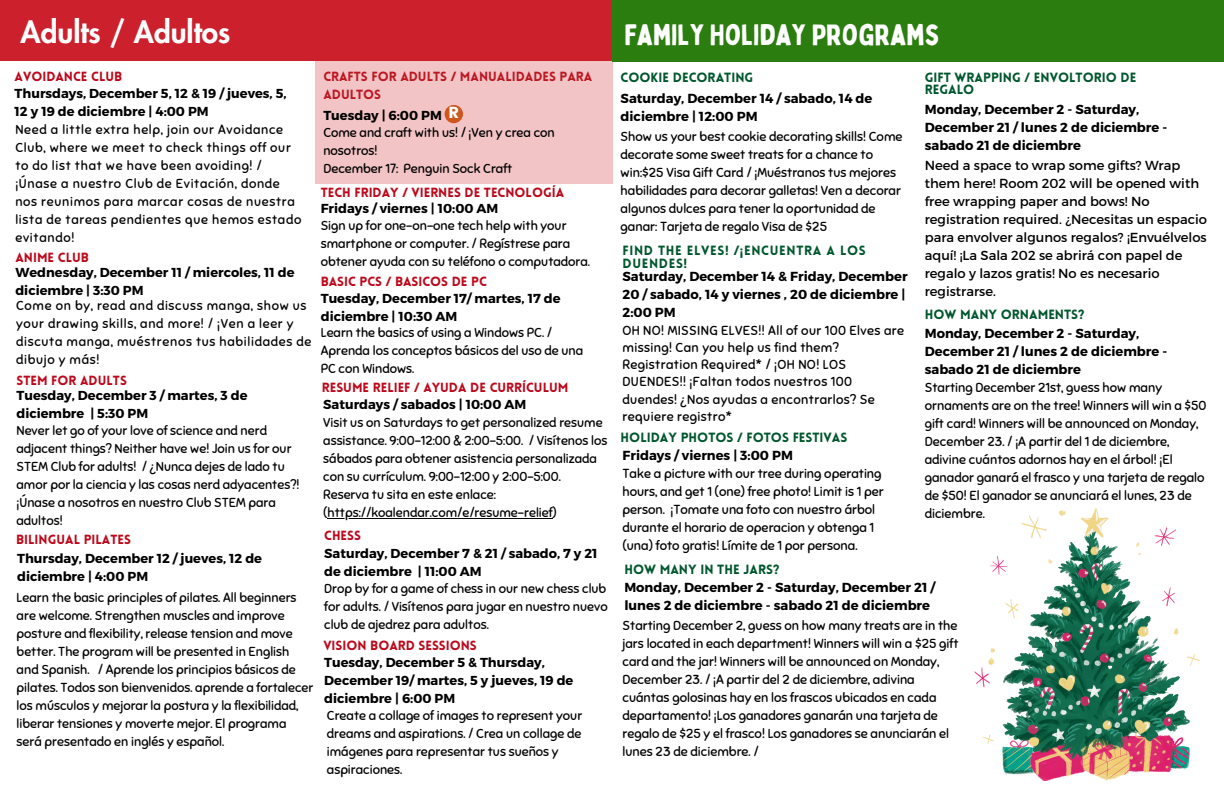
<style>
.page{position:relative;width:1224px;height:792px;background:#fff}
.page>*{position:absolute;margin:0;border:0;box-sizing:border-box;transform-origin:0 0}
.t1{font:800 29.7px "Futura LT Pro";color:#fff}
.t2{font:29px "Bobby Jones";color:#fff}
.t3{font:16px "Poppins";color:#fff}
.t4{font:13.1px/18px "Sniglet";color:#000}
.t5{font:700 13.1px/18px "Montserrat";color:#000}
.t6{font:13.1px/18px "Montserrat";color:#000}
.t7{font:13.1px/17.2px "Sniglet";letter-spacing:.03em;color:#000}
.t8{font:900 13.1px/12.8px "Lovelo";color:#00572d}
.t9{font:900 13.1px/13.5px "Lovelo";letter-spacing:.05em;color:#00572d}
.t10{font:13px/18px "Sniglet";color:#000}
.t11{font:700 13px/18px "Montserrat";color:#000}
.t12{font:13px/18px "Sniglet";letter-spacing:.05em;color:#000}
.t13{font:900 13px "Lovelo";color:#bd081b}
.t14{font:900 13px/18px "Lovelo";color:#bc1823}
</style>
<div class="page">
<div style="left:0;top:0;width:628px;height:61px;background:#cc202d"></div>
<div style="left:316px;top:61px;width:297px;height:123px;background:#f3c4c5"></div>
<div style="left:612px;top:0;width:612px;height:61px;background:#2c7d0f"></div>
<div style="left:445px;top:105px;width:18px;height:18px;background:#cd561e;border-radius:50%"></div>
<hr style="left:328px;top:518px;width:225px;height:1px;background:#000">
<img style="left:974px;top:508px;width:225px;height:272px">
<h4 class="t1" style="left:21px;top:19px;width:211px">Adults / Adultos</h4>
<p class="t2" style="left:624px;top:16px;width:317px">FAMILY HOLIDAY PROGRAMS</p>
<p class="t13" style="left:15px;top:72px;width:109px">AVOIDANCE CLUB</p>
<p class="t11" style="left:15px;top:84px;width:273px">Thursdays, December 5, 12 &amp; 19 / jueves, 5,<br>12 y 19 de diciembre | 4:00 PM</p>
<p class="t12" style="left:15px;top:120px;width:287px">Need a little extra help, join our Avoidance Club, where we meet to check things off our to do list that we have been avoiding! / ¡Únase a nuestro Club de Evitación, donde nos reunimos para marcar cosas de nuestra lista de tareas pendientes que hemos estado evitando!</p>
<h4 class="t11" style="left:15px;top:263px;width:281px">Wednesday, December 11 / miercoles, 11 de diciembre | 3:30 PM</h4>
<p class="t13" style="left:15px;top:252px;width:75px">ANIME CLUB</p>
<p class="t12" style="left:16px;top:297px;width:297px">Come on by, read and discuss manga, show us your drawing skills, and more! / ¡Ven a leer y discuta manga, muéstrenos tus habilidades de dibujo y más!</p>
<h3 class="t13" style="left:16px;top:376px;width:112px">STEM FOR ADULTS</h3>
<h4 class="t11" style="left:16px;top:386px;width:233px">Tuesday, December 3 / martes, 3 de diciembre | 5:30 PM</h4>
<h4 class="t10" style="left:16px;top:422px;width:284px">Never let go of your love of science and nerd adjacent things? Neither have we! Join us for our STEM Club for adults! / ¿Nunca dejes de lado tu amor por la ciencia y las cosas nerd adyacentes?! ¡Únase a nosotros en nuestro Club STEM para adultos!</h4>
<h2 class="t14" style="left:323px;top:69px;width:271px">CRAFTS FOR ADULTS / MANUALIDADES PARA<br>ADULTOS</h2>
<h1 class="t3" style="left:448px;top:103px;width:12px">R</h1>
<h4 class="t11" style="left:323px;top:106px;width:120px">Tuesday | 6:00 PM</h4>
<h4 class="t10" style="left:323px;top:124px;width:233px">Come and craft with us! / ¡Ven y crea con nosotros!</h4>
<h4 class="t10" style="left:323px;top:160px;width:191px">December 17: Penguin Sock Craft</h4>
<p class="t13" style="left:321px;top:187px;width:245px">TECH FRIDAY / VIERNES DE TECNOLOGÍA</p>
<p class="t11" style="left:321px;top:199px;width:179px">Fridays / viernes | 10:00 AM</p>
<p class="t10" style="left:321px;top:217px;width:271px">Sign up for one-on-one tech help with your smartphone or computer. / Regístrese para obtener ayuda con su teléfono o computadora.</p>
<h4 class="t13" style="left:321px;top:276px;width:168px">BASIC PCS / BASICOS DE PC</h4>
<h4 class="t11" style="left:321px;top:289px;width:241px">Tuesday, December 17/ martes, 17 de diciembre | 10:30 AM</h4>
<h4 class="t10" style="left:321px;top:323px;width:264px">Learn the basics of using a Windows PC. /<br>Aprenda los conceptos básicos del uso de una<br>PC con Windows.</h4>
<h4 class="t13" style="left:322px;top:382px;width:248px">RESUME RELIEF / AYUDA DE CURRÍCULUM</h4>
<h4 class="t11" style="left:323px;top:395px;width:205px">Saturdays / sabados | 10:00 AM</h4>
<h4 class="t10" style="left:323px;top:414px;width:286px">Visit us on Saturdays to get personalized resume assistance. 9:00-12:00 &amp; 2:00-5:00. / Visítenos los sábados para obtener asistencia personalizada con su currículum. 9:00-12:00 y 2:00-5:00.<br>Reserva tu sita en este enlace: (https://koalendar.com/e/resume-relief)</h4>
<h4 class="t13" style="left:16px;top:534px;width:116px">BILINGUAL PILATES</h4>
<p class="t11" style="left:17px;top:549px;width:246px">Thursday, December 12 / jueves, 12 de diciembre | 4:00 PM</p>
<p class="t10" style="left:17px;top:589px;width:298px">Learn the basic principles of pilates. All beginners are welcome. Strengthen muscles and improve posture and flexibility, release tension and move better. The program will be presented in English and Spanish. / Aprende los principios básicos de pilates. Todos son bienvenidos. aprende a fortalecer los músculos y mejorar la postura y la flexibilidad, liberar tensiones y moverte mejor. El programa será presentado en inglés y español.</p>
<p class="t13" style="left:324px;top:530px;width:38px">CHESS</p>
<h4 class="t11" style="left:324px;top:544px;width:275px">Saturday, December 7 &amp; 21 / sabado, 7 y 21 de diciembre | 11:00 AM</h4>
<h4 class="t10" style="left:324px;top:580px;width:285px;text-align:justify">Drop by for a game of chess in our new chess club for adults. / Visítenos para jugar en nuestro nuevo club de ajedrez para adultos.</h4>
<h4 class="t13" style="left:323px;top:641px;width:155px">VISION BOARD SESSIONS</h4>
<h4 class="t11" style="left:324px;top:652px;width:251px">Tuesday, December 5 &amp; Thursday,<br>December 19/ martes, 5 y jueves, 19 de diciembre | 6:00 PM</h4>
<p class="t10" style="left:327px;top:706px;width:257px">Create a collage of images to represent your dreams and aspirations. / Crea un collage de imágenes para representar tus sueños y aspiraciones.</p>
<h4 class="t8" style="left:621px;top:73px;width:134px">COOKIE DECORATING</h4>
<h4 class="t5" style="left:621px;top:89px;width:253px">Saturday, December 14 / sabado, 14 de diciembre | 12:00 PM</h4>
<h4 class="t4" style="left:621px;top:128px;width:283px">Show us your best cookie decorating skills! Come decorate some sweet treats for a chance to win:$25 Visa Gift Card / ¡Muéstranos tus mejores habilidades para decorar galletas! Ven a decorar algunos dulces para tener la oportunidad de ganar: Tarjeta de regalo Visa de $25</h4>
<h4 class="t9" style="left:623px;top:245px;width:245px">FIND THE ELVES! /¡ENCUENTRA A LOS<br>DUENDES!</h4>
<p class="t5" style="left:623px;top:267px;width:287px">Saturday, December 14 &amp; Friday, December<br>20 / sabado, 14 y viernes , 20 de diciembre |<br>2:00 PM</p>
<p class="t7" style="left:623px;top:322px;width:283px">OH NO! MISSING ELVES!! All of our 100 Elves are missing! Can you help us find them?<br>Registration Required* / ¡OH NO! LOS DUENDES!! ¡Faltan todos nuestros 100 duendes! ¿Nos ayudas a encontrarlos? Se requiere registro*</p>
<h4 class="t8" style="left:621px;top:432px;width:228px">HOLIDAY PHOTOS / FOTOS FESTIVAS</h4>
<p class="t5" style="left:623px;top:446px;width:172px">Fridays / viernes | 3:00 PM</p>
<p class="t4" style="left:623px;top:464px;width:263px">Take a picture with our tree during operating hours, and get 1 (one) free photo! Limit is 1 per person. ¡Tomate una foto con nuestro árbol durante el horario de operacion y obtenga 1 (una) foto gratis! Límite de 1 por persona.</p>
<h4 class="t8" style="left:925px;top:72px;width:213px">GIFT WRAPPING / ENVOLTORIO DE<br>REGALO</h4>
<p class="t5" style="left:925px;top:100px;width:244px">Monday, December 2 - Saturday,<br>December 21 / lunes 2 de diciembre - sabado 21 de diciembre</p>
<h4 class="t6" style="left:925px;top:156px;width:284px">Need a space to wrap some gifts? Wrap them here! Room 202 will be opened with free wrapping paper and bows! No registration required. ¿Necesitas un espacio para envolver algunos regalos? ¡Envuélvelos aquí! ¡La Sala 202 se abrirá con papel de regalo y lazos gratis! No es necesario registrarse.</h4>
<h4 class="t8" style="left:925px;top:310px;width:161px">HOW MANY ORNAMENTS?</h4>
<h4 class="t5" style="left:925px;top:323px;width:244px">Monday, December 2 - Saturday,<br>December 21 / lunes 2 de diciembre - sabado 21 de diciembre</h4>
<p class="t4" style="left:925px;top:379px;width:283px">Starting December 21st, guess how many ornaments are on the tree! Winners will win a $50 gift card! Winners will be announced on Monday, December 23. / ¡A partir del 1 de diciembre, adivine cuántos adornos hay en el árbol! ¡El ganador ganará el frasco y una tarjeta de regalo de $50! El ganador se anunciará el lunes, 23 de diciembre.</p>
<p class="t8" style="left:624px;top:564px;width:156px">HOW MANY IN THE JARS?</p>
<p class="t5" style="left:624px;top:578px;width:312px">Monday, December 2 - Saturday, December 21 / lunes 2 de diciembre - sabado 21 de diciembre</p>
<h4 class="t4" style="left:623px;top:617px;width:338px">Starting December 2, guess on how many treats are in the jars located in each department! Winners will win a $25 gift card and the jar! Winners will be announced on Monday, December 23. / ¡A partir del 2 de diciembre, adivina cuántas golosinas hay en los frascos ubicados en cada departamento! ¡Los ganadores ganarán una tarjeta de regalo de $25 y el frasco! Los ganadores se anunciarán el lunes 23 de diciembre. /</h4>
</div>
